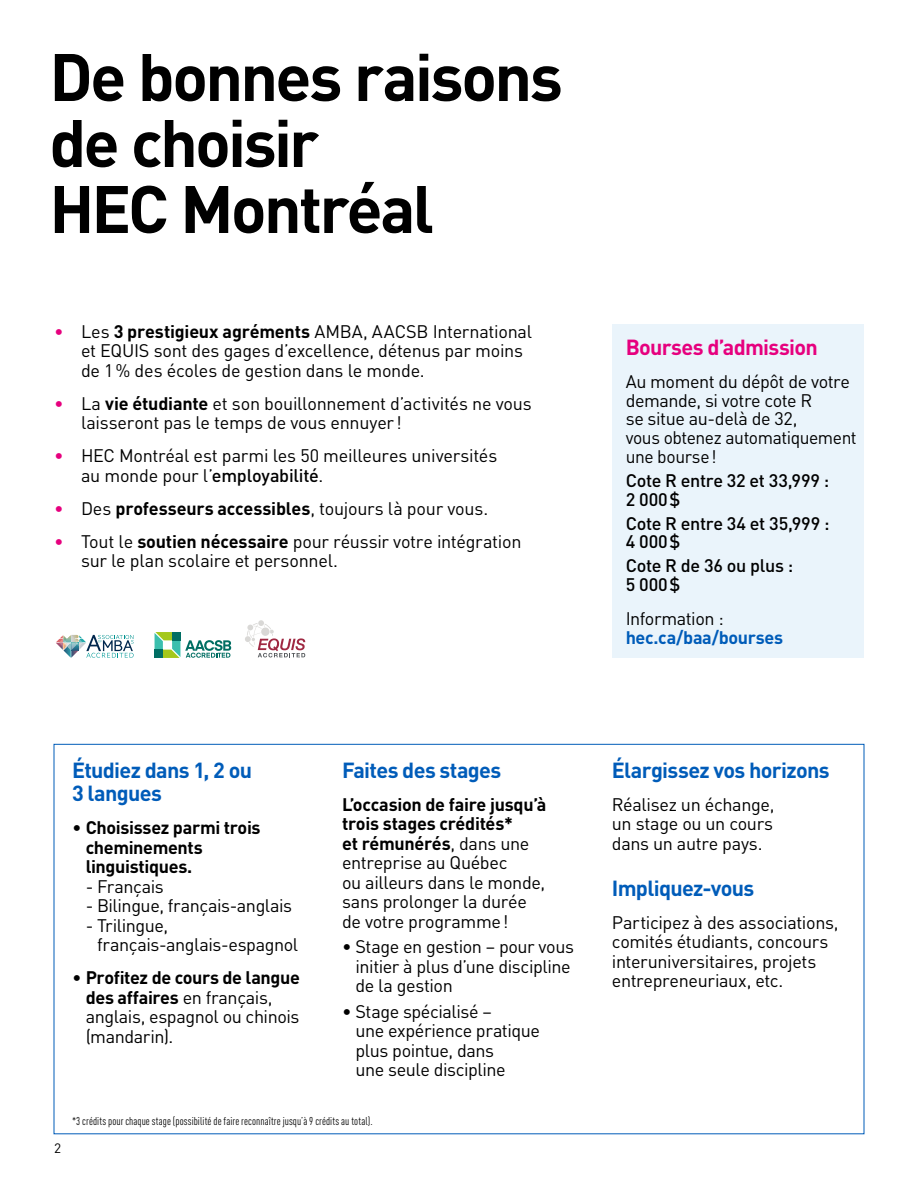
<style>
.page{position:relative;width:918px;height:1188px;background:#fff}
.page>*{position:absolute;margin:0;border:0;box-sizing:border-box;transform-origin:0 0}
.t1{font:700 66px/66px "DINOT";letter-spacing:-.04em;color:#000}
.t2{font:700 21.6px/23.4px "DINOT";letter-spacing:-.03em;color:#005cb9}
.t3{font:700 21.6px "DINOT";letter-spacing:-.03em;color:#e6007e}
.t4{font:18px/19.5px "DINOT";letter-spacing:-.02em;color:#000}
.t5{font:500 18px/18.8px "DINOT";letter-spacing:-.015em;color:#000}
.t6{font:700 18px/19.5px "DINOT";letter-spacing:-.02em;color:#000}
.t7{font:700 18px "DINOT";letter-spacing:-.015em;color:#005cb9}
.t8{font:13.5px "DINOT";color:#000}
.t9{font:condensed 11.25px "DINOT";letter-spacing:.01em;color:#000}
.s1{color:#e6007e}
.s2{font-weight:700}
.s3{font-weight:500}
.s4{font-weight:400}
</style>
<div class="page">
<svg style="left:56px;top:635px;width:78px;height:23px"></svg>
<svg style="left:155px;top:632px;width:76px;height:26px"></svg>
<svg style="left:245px;top:620px;width:60px;height:37px"></svg>
<div style="left:612px;top:325px;width:252px;height:333px;background:#eaf4fb"></div>
<h1 class="t1" style="left:49px;top:42px;width:515px">De bonnes raisons de choisir<br>HEC Montréal</h1>
<p class="t4" style="left:81px;top:321px;width:453px;text-indent:-27px"><span class="s1">•</span> Les <span class="s2">3 prestigieux agréments</span> AMBA, AACSB International et EQUIS sont des gages d’excellence, détenus par moins de 1% des écoles de gestion dans le monde.</p>
<p class="t4" style="left:81px;top:393px;width:452px;text-indent:-27px"><span class="s1">•</span> La <span class="s2">vie étudiante</span> et son bouillonnement d’activités ne vous laisseront pas le temps de vous ennuyer!</p>
<p class="t4" style="left:81px;top:446px;width:418px;text-indent:-27px"><span class="s1">•</span> HEC Montréal est parmi les 50 meilleures universités au monde pour l’<span class="s3">employabilité</span>.</p>
<p class="t4" style="left:54px;top:498px;width:436px"><span class="s1">•</span> Des <span class="s2">professeurs accessibles</span>, toujours là pour vous.</p>
<p class="t4" style="left:81px;top:531px;width:442px;text-indent:-27px"><span class="s1">•</span> Tout le <span class="s2">soutien nécessaire</span> pour réussir votre intégration sur le plan scolaire et personnel.</p>
<p class="t3" style="left:626px;top:333px;width:194px">Bourses d’admission</p>
<p class="t4" style="left:626px;top:372px;width:233px;line-height:18.8px">Au moment du dépôt de votre demande, si votre cote R<br>se situe au-delà de 32,<br>vous obtenez automatiquement une bourse!</p>
<p class="t5" style="left:626px;top:471px;width:205px">Cote R entre 32 et 33,999 :<br>2 000$</p>
<p class="t5" style="left:626px;top:513px;width:205px">Cote R entre 34 et 35,999 :<br>4 000$</p>
<p class="t5" style="left:626px;top:556px;width:169px">Cote R de 36 ou plus :<br>5 000$</p>
<p class="t4" style="left:626px;top:608px;width:100px">Information :</p>
<p class="t7" style="left:626px;top:626px;width:159px">hec.ca/baa/bourses</p>
<p class="t2" style="left:72px;top:758px;width:181px">Étudiez dans 1, 2 ou<br>3 langues</p>
<p class="t6" style="left:86px;top:818px;width:176px;text-indent:-14px"><span class="s4">•</span> Choisissez parmi trois cheminements linguistiques.</p>
<p class="t4" style="left:86px;top:876px;width:80px">- Français</p>
<p class="t4" style="left:86px;top:896px;width:208px">- Bilingue, français-anglais</p>
<p class="t4" style="left:97px;top:915px;width:203px;text-indent:-11px">- Trilingue, français-anglais-espagnol</p>
<p class="t4" style="left:86px;top:968px;width:216px;text-indent:-13px">• <span class="s2">Profitez de cours de langue des affaires</span> en français, anglais, espagnol ou chinois (mandarin).</p>
<p class="t2" style="left:342px;top:758px;width:161px">Faites des stages</p>
<p class="t4" style="left:342px;top:794px;width:206px"><span class="s2">L’occasion de faire jusqu’à trois stages crédités*<br>et rémunérés</span>, dans une entreprise au Québec<br>ou ailleurs dans le monde, sans prolonger la durée de votre programme!</p>
<p class="t4" style="left:356px;top:937px;width:220px;text-indent:-14px">• Stage en gestion – pour vous initier à plus d’une discipline de la gestion</p>
<p class="t4" style="left:356px;top:1001px;width:186px;text-indent:-14px">• Stage spécialisé –<br>une expérience pratique plus pointue, dans<br>une seule discipline</p>
<p class="t8" style="left:54px;top:1139px;width:9px">2</p>
<p class="t9" style="left:72px;top:1114px;width:302px">*3 crédits pour chaque stage (possibilité de faire reconnaître jusqu’à 9 crédits au total).</p>
<p class="t2" style="left:612px;top:758px;width:219px">Élargissez vos horizons</p>
<p class="t4" style="left:612px;top:794px;width:164px;text-align:justify">Réalisez un échange, un stage ou un cours dans un autre pays.</p>
<p class="t2" style="left:612px;top:876px;width:144px">Impliquez-vous</p>
<p class="t4" style="left:612px;top:912px;width:228px">Participez à des associations, comités étudiants, concours interuniversitaires, projets entrepreneuriaux, etc.</p>
</div>
